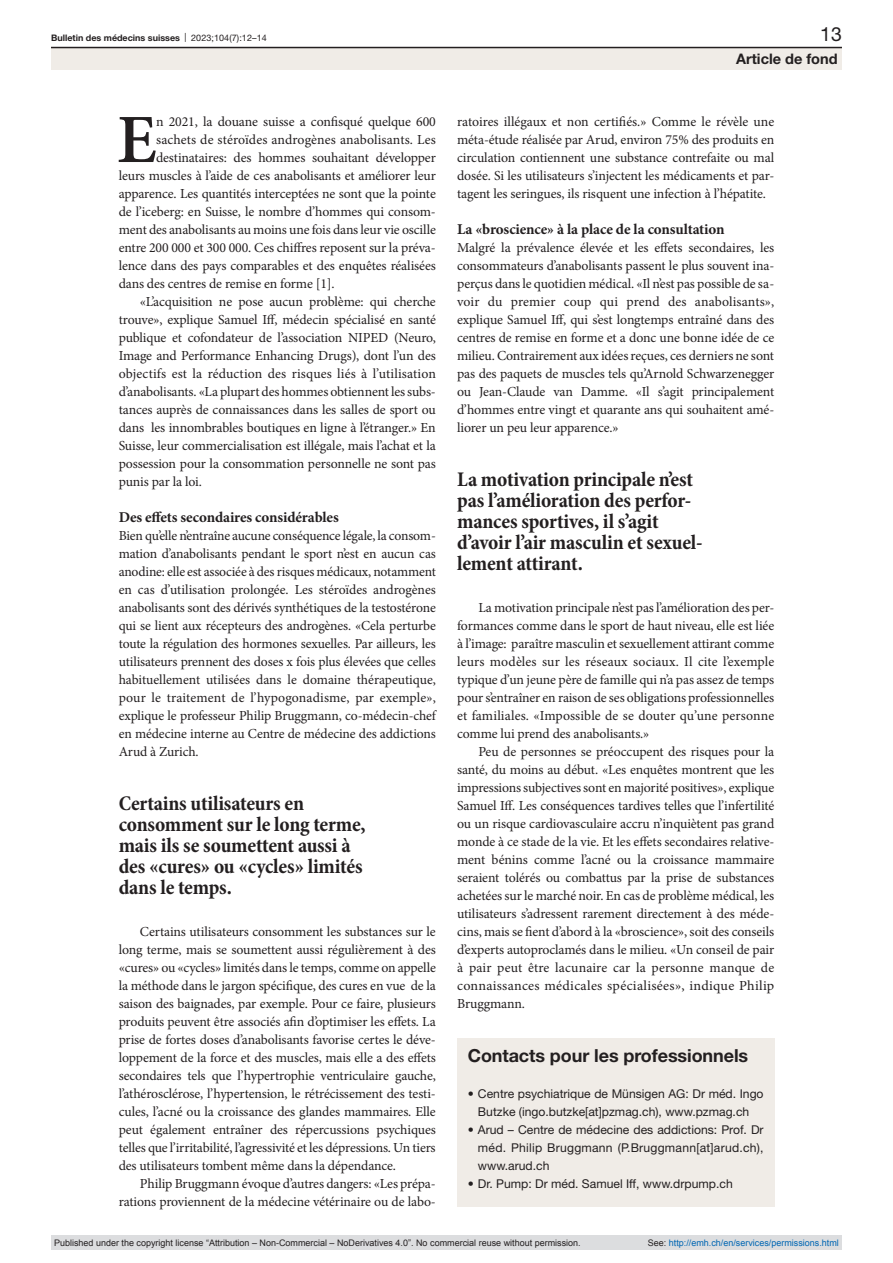
<style>
.page{position:relative;width:893px;height:1263px;background:#fff}
.page>*{position:absolute;margin:0;border:0;box-sizing:border-box;transform-origin:0 0}
.paragraph-initial{font:600 69.15px "Minion Pro";color:#231f20}
.quote{font:700 condensed 21px/21px "Minion Pro";letter-spacing:-.01em;color:#231f20}
.pagina{font:19.5px "Helvetica Neue LT Pro";color:#231f20}
.box-head1{font:700 18px "Helvetica Neue LT Pro";letter-spacing:-.005em;color:#231f20}
.head2{font:700 15px "Minion Pro";letter-spacing:-.01em;color:#231f20}
.rubrik{font:700 14.55px "Helvetica Neue LT Pro";color:#231f20}
.paragraph-indent{font:13.8px/18px "Minion Pro";letter-spacing:-.01em;color:#231f20;text-align:justify}
.paragraph{font:13.8px/18px "Minion Pro";letter-spacing:-.01em;color:#231f20;text-align:justify}
.paragraph-initial-2{font:13.8px "Minion Pro";letter-spacing:-.01em;color:#231f20}
.paragraph-initial-3{font:13.8px "Minion Pro";letter-spacing:.01em;color:#231f20}
.t1{font:12.15px/18px "Helvetica Neue LT Pro";color:#231f20;text-align:center}
.t2{font:9px "Arial";color:#231f20}
.t3{font:9px "Arial";color:#0066b3}
.t4{font:700 9px "Helvetica Neue LT Pro";color:#231f20}
.s1{font-weight:400}
.s2{color:#231f20}
</style>
<div class="page">
<div style="left:457px;top:1038px;width:317px;height:168px;background:#f0ece7"></div>
<div style="left:51px;top:48px;width:791px;height:22px;background:#f0ece7"></div>
<hr style="left:51px;top:47px;width:791px;height:1px;background:#231f20">
<div style="left:51px;top:1235px;width:791px;height:15px;background:#dcdddf"></div>
<p class="t4" style="left:51px;top:32px;width:217px">Bulletin des médecins suisses <span class="s1">| 2023;104(7):12–14</span></p>
<p class="pagina" style="left:820px;top:22px;width:23px">13</p>
<p class="rubrik" style="left:736px;top:49px;width:103px">Article de fond</p>
<p class="paragraph-initial" style="left:117px;top:92px;width:41px">E</p>
<p class="paragraph-initial-2" style="left:156px;top:112px;width:281px">n 2021, la douane suisse a confisqué quelque 600</p>
<p class="paragraph-initial-3" style="left:156px;top:130px;width:281px">sachets de stéroïdes androgènes anabolisants. Les</p>
<p class="paragraph-initial-2" style="left:156px;top:148px;width:281px">destinataires: des hommes souhaitant développer</p>
<p class="paragraph-initial-2" style="left:119px;top:166px;width:319px">leurs muscles à l’aide de ces anabolisants et améliorer leur</p>
<p class="paragraph-initial-2" style="left:119px;top:184px;width:319px">apparence. Les quantités interceptées ne sont que la pointe</p>
<p class="paragraph-initial-2" style="left:119px;top:202px;width:319px">de l’iceberg: en Suisse, le nombre d’hommes qui consom-</p>
<p class="paragraph-initial-2" style="left:119px;top:220px;width:319px">ment des anabolisants au moins une fois dans leur vie oscille</p>
<p class="paragraph-initial-2" style="left:119px;top:238px;width:319px">entre 200 000 et 300 000. Ces chiffres reposent sur la préva-</p>
<p class="paragraph-initial-2" style="left:119px;top:256px;width:319px">lence dans des pays comparables et des enquêtes réalisées</p>
<p class="paragraph-initial-2" style="left:119px;top:274px;width:218px">dans des centres de remise en forme [1].</p>
<p class="paragraph-indent" style="left:119px;top:293px;width:319px;text-indent:21px">«L’acquisition ne pose aucun problème: qui cherche trouve», explique Samuel Iff, médecin spécialisé en santé publique et cofondateur de l’association NIPED (Neuro, Image and Performance Enhancing Drugs), dont l’un des objectifs est la réduction des risques liés à l’utilisation d’anabolisants. «La plupart des hommes obtiennent les subs&shy;tances auprès de connaissances dans les salles de sport ou dans les innombrables boutiques en ligne à l’étranger.» En Suisse, leur commercialisation est illégale, mais l’achat et la possession pour la consommation personnelle ne sont pas punis par la loi.</p>
<p class="head2" style="left:119px;top:507px;width:222px">Des effets secondaires considérables</p>
<p class="paragraph" style="left:119px;top:527px;width:319px">Bien qu’elle n’entraîne aucune conséquence légale, la consom&shy;mation d’anabolisants pendant le sport n’est en aucun cas anodine: elle est associée à des risques médicaux, notamment en cas d’utilisation prolongée. Les stéroïdes androgènes anabolisants sont des dérivés synthétiques de la testostérone qui se lient aux récepteurs des androgènes. «Cela perturbe toute la régulation des hormones sexuelles. Par ailleurs, les utilisateurs prennent des doses x fois plus élevées que celles habituellement utilisées dans le domaine thérapeutique, pour le traitement de l’hypogonadisme, par exemple», explique le professeur Philip Bruggmann, co-médecin-chef en médecine interne au Centre de médecine des addictions Arud à Zurich.</p>
<p class="quote" style="left:119px;top:794px;width:249px">Certains utilisateurs en consomment sur le long terme, mais ils se soumettent aussi à des «cures» ou «cycles» limités dans le temps.</p>
<p class="paragraph-indent" style="left:119px;top:923px;width:319px;text-indent:21px">Certains utilisateurs consomment les substances sur le long terme, mais se soumettent aussi régulièrement à des «cures» ou «cycles» limités dans le temps, comme on appelle la méthode dans le jargon spécifique, des cures en vue de la saison des baignades, par exemple. Pour ce faire, plusieurs produits peuvent être associés afin d’optimiser les effets. La prise de fortes doses d’anabolisants favorise certes le déve&shy;loppement de la force et des muscles, mais elle a des effets secondaires tels que l’hypertrophie ventriculaire gauche, l’athérosclérose, l’hypertension, le rétrécissement des testi&shy;cules, l’acné ou la croissance des glandes mammaires. Elle peut également entraîner des répercussions psychiques telles que l’irritabilité, l’agressivité et les dépressions. Un tiers des utilisateurs tombent même dans la dépendance.</p>
<p class="paragraph-indent" style="left:119px;top:1175px;width:319px;text-align:right">Philip Bruggmann évoque d’autres dangers: «Les prépa&shy;rations proviennent de la médecine vétérinaire ou de labo-</p>
<p class="paragraph-indent" style="left:457px;top:113px;width:319px">ratoires illégaux et non certifiés.» Comme le révèle une méta-étude réalisée par Arud, environ 75% des produits en circulation contiennent une substance contrefaite ou mal dosée. Si les utilisateurs s’injectent les médicaments et par&shy;tagent les seringues, ils risquent une infection à l’hépatite.</p>
<p class="head2" style="left:457px;top:219px;width:269px">La «broscience» à la place de la consultation</p>
<p class="paragraph" style="left:457px;top:239px;width:319px">Malgré la prévalence élevée et les effets secondaires, les consommateurs d’anabolisants passent le plus souvent ina&shy;perçus dans le quotidien médical. «Il n’est pas possible de sa&shy;voir du premier coup qui prend des anabolisants», explique Samuel Iff, qui s’est longtemps entraîné dans des centres de remise en forme et a donc une bonne idée de ce milieu. Contrairement aux idées reçues, ces derniers ne sont pas des paquets de muscles tels qu’Arnold Schwarzenegger ou Jean-Claude van Damme. «Il s’agit principalement d’hommes entre vingt et quarante ans qui souhaitent amé&shy;liorer un peu leur apparence.»</p>
<p class="quote" style="left:457px;top:470px;width:247px">La motivation principale n’est pas l’amélioration des perfor&shy;mances sportives, il s’agit d’avoir l’air masculin et sexuel&shy;lement attirant.</p>
<p class="paragraph-indent" style="left:457px;top:599px;width:319px;text-indent:21px">La motivation principale n’est pas l’amélioration des per&shy;formances comme dans le sport de haut niveau, elle est liée à l’image: paraître masculin et sexuellement attirant comme leurs modèles sur les réseaux sociaux. Il cite l’exemple typique d’un jeune père de famille qui n’a pas assez de temps pour s’entraîner en raison de ses obligations professionnelles et familiales. «Impossible de se douter qu’une personne comme lui prend des anabolisants.»</p>
<p class="paragraph-indent" style="left:457px;top:743px;width:319px;text-indent:21px">Peu de personnes se préoccupent des risques pour la santé, du moins au début. «Les enquêtes montrent que les impressions subjectives sont en majorité positives», explique Samuel Iff. Les conséquences tardives telles que l’infertilité ou un risque cardiovasculaire accru n’inquiètent pas grand monde à ce stade de la vie. Et les effets secondaires relative&shy;ment bénins comme l’acné ou la croissance mammaire seraient tolérés ou combattus par la prise de substances achetées sur le marché noir. En cas de problème médical, les utilisateurs s’adressent rarement directement à des méde&shy;cins, mais se fient d’abord à la «broscience», soit des conseils d’experts autoproclamés dans le milieu. «Un conseil de pair à pair peut être lacunaire car la personne manque de connaissances médicales spécialisées», indique Philip Bruggmann.</p>
<p class="box-head1" style="left:468px;top:1044px;width:282px">Contacts pour les professionnels</p>
<p class="t1" style="left:468px;top:1084px;width:297px">• Centre psychiatrique de Münsigen AG: Dr méd. Ingo<br>Butzke (ingo.butzke[at]pzmag.ch), www.pzmag.ch</p>
<p class="t1" style="left:478px;top:1120px;width:287px;text-align:justify;text-indent:-10px">• Arud – Centre de médecine des addictions: Prof. Dr méd. Philip Bruggmann (P.Bruggmann[at]arud.ch), www.arud.ch</p>
<p class="t1" style="left:468px;top:1174px;width:266px">• Dr. Pump: Dr méd. Samuel Iff, www.drpump.ch</p>
<p class="t2" style="left:54px;top:1237px;width:528px">Published under the copyright license “Attribution – Non-Commercial – NoDerivatives 4.0”. No commercial reuse without permission.</p>
<p class="t3" style="left:648px;top:1237px;width:193px"><span class="s2">See:</span> http://emh.ch/en/services/permissions.html</p>
</div>
